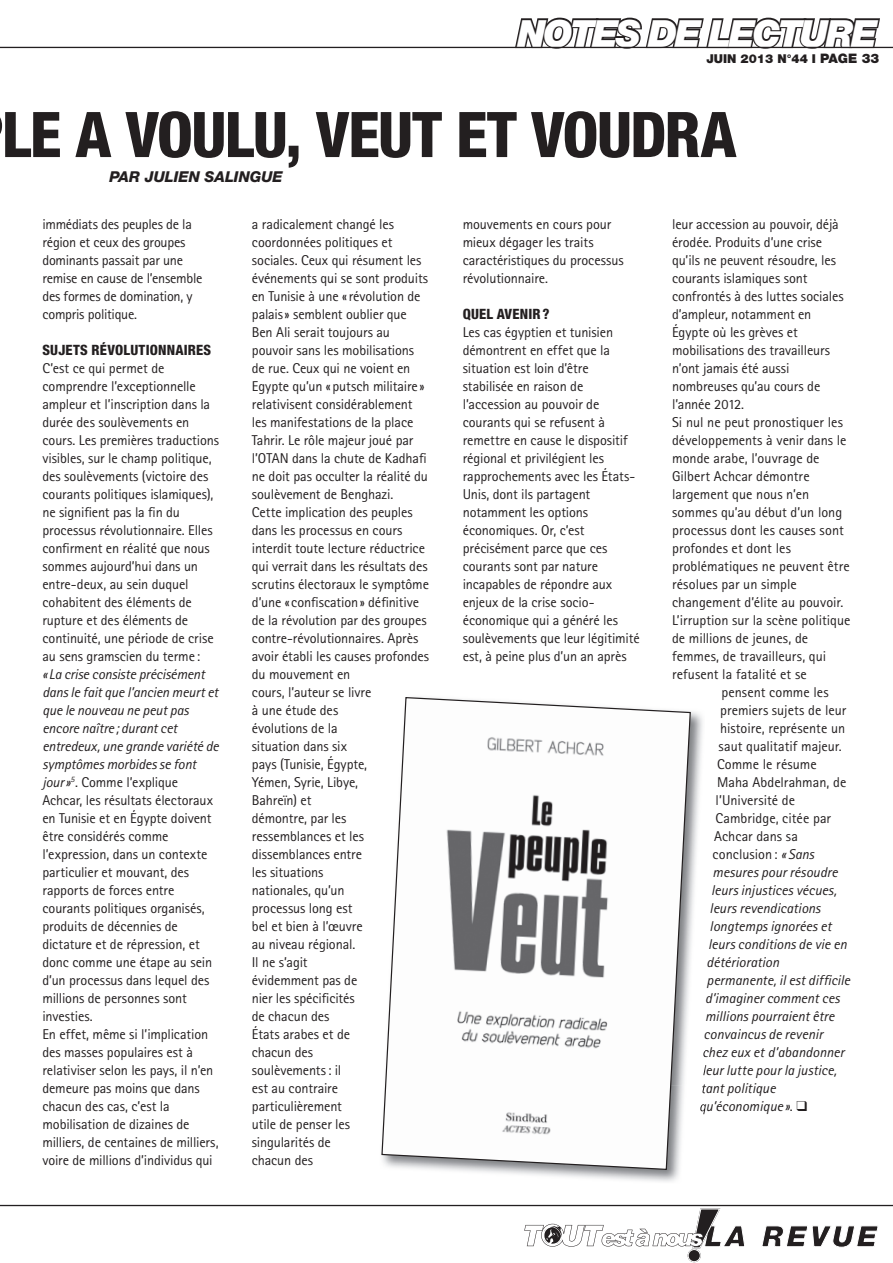
<style>
.page{position:relative;width:893px;height:1263px;background:#fff}
.page>*{position:absolute;margin:0;border:0;box-sizing:border-box;transform-origin:0 0}
.t1{font:800 condensed 63px "Helvetica Neue LT Std";letter-spacing:.03em;color:#231f20}
.t2{font:italic 900 37.5px "Helvetica Neue LT Std";letter-spacing:-.07em;color:#fff}
.t3{font:italic 800 15px "Helvetica Neue LT Std";color:#231f20}
.t4{font:14.25px/18px "Rotis Sans Serif Std";letter-spacing:-.01em;color:#231f20}
.t5{font:italic 14.25px "Rotis Sans Serif Std";color:#231f20}
.t6{font:800 condensed 14.25px "Helvetica Neue LT Std";letter-spacing:.06em;color:#231f20}
.t7{font:14.25px "Rotis Sans Serif Std";letter-spacing:.01em;color:#231f20}
.t8{font:800 condensed 14.25px "Helvetica Neue LT Std";letter-spacing:.04em;color:#231f20}
.t9{font:900 12.3px "Helvetica Neue LT Std";color:#231f20}
.s1{font-size:13.05px}
.s2{font-style:italic}
.s3{font-style:normal}
</style>
<div class="page">
<hr style="left:0;top:1205px;width:893px;height:1px;background:#231f20">
<svg style="left:513px;top:17px;width:369px;height:32px"></svg>
<hr style="left:0;top:47px;width:893px;height:1px;background:#231f20">
<svg style="left:524px;top:1208px;width:354px;height:55px"></svg>
<img style="left:449px;top:711px;width:255px;height:471px">
<svg style="left:700px;top:1065px;width:4px;height:49px"></svg>
<svg style="left:381px;top:697px;width:310px;height:473px"></svg>
<h2 class="t2" style="left:517px;top:10px;width:361px">NOTES DE LECTURE</h2>
<p class="t9" style="left:706px;top:52px;width:174px">JUIN 2013 N°44 I <span class="s1">PAGE 33</span></p>
<h1 class="t1" style="left:2px;top:96px;width:736px">LE A VOULU, VEUT ET VOUDRA</h1>
<p class="t3" style="left:109px;top:167px;width:175px">PAR JULIEN SALINGUE</p>
<p class="t4" style="left:42px;top:215px;width:162px">immédiats des peuples de la région et ceux des groupes dominants passait par une remise en cause de l’ensemble des formes de domination, y compris politique.</p>
<p class="t6" style="left:42px;top:341px;width:170px">SUJETS RÉVOLUTIONNAIRES</p>
<p class="t4" style="left:42px;top:359px;width:178px">c’est ce qui permet de comprendre l’exceptionnelle ampleur et l’inscription dans la durée des soulèvements en cours. les premières traductions visibles, sur le champ politique, des soulèvements (victoire des courants politiques islamiques), ne signifient pas la fin du processus révolutionnaire. elles confirment en réalité que nous sommes aujourd’hui dans un entre-deux, au sein duquel cohabitent des éléments de rupture et des éléments de continuité, une période de crise au sens gramscien du terme :</p>
<p class="t4" style="left:42px;top:665px;width:178px"><span class="s2">« La crise consiste précisément dans le fait que l’ancien meurt et que le nouveau ne peut pas encore naître ; durant cet entredeux, une grande variété de symptômes morbides se font jour »</span><sup>5</sup>. comme l’explique achcar, les résultats électoraux en tunisie et en égypte doivent être considérés comme l’expression, dans un contexte particulier et mouvant, des rapports de forces entre courants politiques organisés, produits de décennies de dictature et de répression, et donc comme une étape au sein d’un processus dans lequel des millions de personnes sont investies.<br>en effet, même si l’implication des masses populaires est à relativiser selon les pays, il n’en demeure pas moins que dans chacun des cas, c’est la mobilisation de dizaines de milliers, de centaines de milliers, voire de millions d’individus qui</p>
<p class="t4" style="left:252px;top:215px;width:179px">a radicalement changé les coordonnées politiques et sociales. ceux qui résument les événements qui se sont produits en tunisie à une « révolution de palais » semblent oublier que ben ali serait toujours au pouvoir sans les mobilisations de rue. ceux qui ne voient en egypte qu’un « putsch militaire » relativisent considérablement les manifestations de la place tahrir. le rôle majeur joué par l’otan dans la chute de Kadhafi ne doit pas occulter la réalité du soulèvement de benghazi.<br>cette implication des peuples dans les processus en cours interdit toute lecture réductrice qui verrait dans les résultats des scrutins électoraux le symptôme d’une « confiscation » définitive de la révolution par des groupes contre-révolutionnaires. après avoir établi les causes profondes du mouvement en<br>cours, l’auteur se livre<br>à une étude des<br>évolutions de la<br>situation dans six<br>pays (tunisie, égypte,<br>Yémen, syrie, libye,<br>bahreïn) et<br>démontre, par les ressemblances et les dissemblances entre<br>les situations<br>nationales, qu’un<br>processus long est<br>bel et bien à l’œuvre<br>au niveau régional.<br>il ne s’agit<br>évidemment pas de<br>nier les spécificités<br>de chacun des<br>états arabes et de<br>chacun des<br>soulèvements : il<br>est au contraire particulièrement<br>utile de penser les<br>singularités de<br>chacun des</p>
<p class="t4" style="left:672px;top:215px;width:168px">leur accession au pouvoir, déjà</p>
<p class="t4" style="left:463px;top:215px;width:163px">mouvements en cours pour mieux dégager les traits caractéristiques du processus révolutionnaire.</p>
<p class="t8" style="left:463px;top:305px;width:88px">QUEL AVENIR ?</p>
<p class="t4" style="left:463px;top:323px;width:178px">les cas égyptien et tunisien démontrent en effet que la situation est loin d’être stabilisée en raison de l’accession au pouvoir de courants qui se refusent à remettre en cause le dispositif régional et privilégient les rapprochements avec les états&shy;unis, dont ils partagent notamment les options économiques. or, c’est précisément parce que ces courants sont par nature incapables de répondre aux enjeux de la crise socio&shy;économique qui a généré les soulèvements que leur légitimité est, à peine plus d’un an après</p>
<p class="t4" style="left:672px;top:233px;width:152px">érodée. produits d’une crise</p>
<p class="t4" style="left:672px;top:251px;width:166px">qu’ils ne peuvent résoudre, les</p>
<p class="t4" style="left:672px;top:269px;width:137px">courants islamiques sont</p>
<p class="t4" style="left:672px;top:287px;width:173px">confrontés à des luttes sociales</p>
<p class="t4" style="left:672px;top:305px;width:141px">d’ampleur, notamment en</p>
<p class="t4" style="left:672px;top:323px;width:127px">égypte où les grèves et</p>
<p class="t4" style="left:672px;top:341px;width:159px">mobilisations des travailleurs</p>
<p class="t4" style="left:672px;top:359px;width:119px">n’ont jamais été aussi</p>
<p class="t4" style="left:672px;top:377px;width:150px">nombreuses qu’au cours de</p>
<p class="t4" style="left:672px;top:395px;width:74px">l’année 2012.</p>
<p class="t4" style="left:672px;top:413px;width:172px">si nul ne peut pronostiquer les</p>
<p class="t4" style="left:672px;top:431px;width:176px">développements à venir dans le</p>
<p class="t4" style="left:672px;top:449px;width:149px">monde arabe, l’ouvrage de</p>
<p class="t4" style="left:672px;top:467px;width:139px">Gilbert achcar démontre</p>
<p class="t4" style="left:672px;top:485px;width:139px">largement que nous n’en</p>
<p class="t4" style="left:672px;top:503px;width:172px">sommes qu’au début d’un long</p>
<p class="t4" style="left:672px;top:521px;width:173px">processus dont les causes sont</p>
<p class="t4" style="left:672px;top:539px;width:120px">profondes et dont les</p>
<p class="t4" style="left:672px;top:557px;width:179px">problématiques ne peuvent être</p>
<p class="t4" style="left:672px;top:575px;width:126px">résolues par un simple</p>
<p class="t4" style="left:672px;top:593px;width:173px">changement d’élite au pouvoir.</p>
<p class="t4" style="left:672px;top:611px;width:180px">l’irruption sur la scène politique</p>
<p class="t4" style="left:672px;top:629px;width:138px">de millions de jeunes, de</p>
<p class="t4" style="left:672px;top:647px;width:156px">femmes, de travailleurs, qui</p>
<p class="t7" style="left:672px;top:666px;width:136px">refusent la fatalité et se</p>
<p class="t4" style="left:722px;top:683px;width:109px">pensent comme les</p>
<p class="t4" style="left:720px;top:701px;width:128px">premiers sujets de leur</p>
<p class="t4" style="left:720px;top:719px;width:127px">histoire, représente un</p>
<p class="t4" style="left:719px;top:737px;width:125px">saut qualitatif majeur.</p>
<p class="t4" style="left:717px;top:755px;width:101px">comme le résume</p>
<p class="t4" style="left:717px;top:773px;width:131px">Maha abdelrahman, de</p>
<p class="t4" style="left:716px;top:791px;width:81px">l’université de</p>
<p class="t4" style="left:716px;top:809px;width:117px">cambridge, citée par</p>
<p class="t4" style="left:714px;top:827px;width:85px">achcar dans sa</p>
<p class="t4" style="left:713px;top:845px;width:103px">conclusion : <span class="s2">« Sans</span></p>
<p class="t5" style="left:713px;top:864px;width:127px">mesures pour résoudre</p>
<p class="t5" style="left:711px;top:882px;width:127px">leurs injustices vécues,</p>
<p class="t5" style="left:710px;top:900px;width:112px">leurs revendications</p>
<p class="t5" style="left:710px;top:918px;width:123px">longtemps ignorées et</p>
<p class="t5" style="left:708px;top:936px;width:140px">leurs conditions de vie en</p>
<p class="t5" style="left:707px;top:954px;width:74px">détérioration</p>
<p class="t5" style="left:707px;top:972px;width:145px">permanente, il est difficile</p>
<p class="t5" style="left:705px;top:990px;width:136px">d’imaginer comment ces</p>
<p class="t5" style="left:705px;top:1008px;width:131px">millions pourraient être</p>
<p class="t5" style="left:704px;top:1025px;width:121px">convaincus de revenir</p>
<p class="t5" style="left:702px;top:1043px;width:144px">chez eux et d’abandonner</p>
<p class="t5" style="left:702px;top:1061px;width:136px">leur lutte pour la justice,</p>
<p class="t5" style="left:701px;top:1079px;width:77px">tant politique</p>
<p class="t5" style="left:699px;top:1097px;width:110px">qu’économique »<span class="s3">.</span> ❑</p>
</div>
